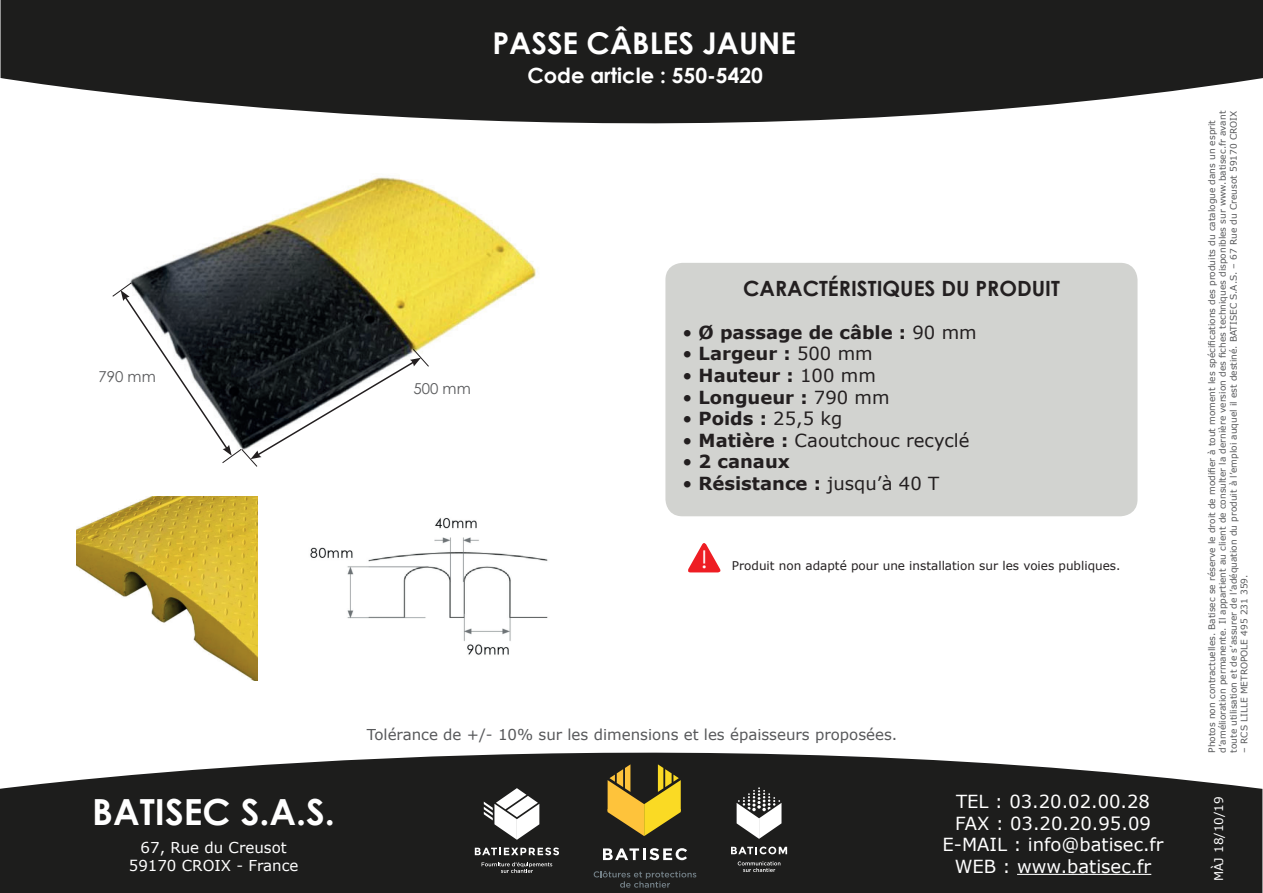
<style>
.page{position:relative;width:1263px;height:893px;background:#fff}
.page>*{position:absolute;margin:0;border:0;box-sizing:border-box;transform-origin:0 0}
.t1{font:700 36px "Century Gothic";color:#fff}
.t2{font:700 30px "Century Gothic";color:#fff}
.t3{font:700 21px "Century Gothic";color:#231f20}
.t4{font:700 21px "Century Gothic";color:#fff}
.t5{font:18px/21.6px "Verdana";color:#fff;text-align:center}
.t6{font:700 18px "Verdana";color:#231f20}
.t7{font:18px "Verdana";color:#231f20}
.t8{font:15px "Verdana";color:#57585a}
.t9{font:15px/18px "Verdana";color:#fff;text-align:center}
.t10{font:15px "Century Gothic";color:#57585a}
.t11{font:12px "Verdana";color:#231f20}
.t12{font:12px "Verdana";color:#fff}
.t13{font:9px/10.8px "Verdana";color:#57585a}
.s1{font-weight:400}
.s2{font-weight:700}
</style>
<div class="page">
<svg style="left:1px;top:0;width:1262px;height:124px;background:#393938"></svg>
<svg style="left:0;top:752px;width:1262px;height:141px;background:#333332"></svg>
<hr style="left:1017px;top:874px;width:134px;height:1px;background:#fff">
<svg style="left:608px;top:764px;width:73px;height:72px;background:#937b26"></svg>
<svg style="left:603px;top:848px;width:84px;height:12px"></svg>
<svg style="left:594px;top:871px;width:102px;height:17px;background:#2d2f30"></svg>
<svg style="left:731px;top:847px;width:56px;height:7px"></svg>
<svg style="left:738px;top:861px;width:42px;height:11px"></svg>
<svg style="left:737px;top:787px;width:44px;height:52px"></svg>
<svg style="left:475px;top:847px;width:84px;height:8px"></svg>
<svg style="left:484px;top:788px;width:55px;height:52px"></svg>
<svg style="left:482px;top:862px;width:70px;height:11px"></svg>
<img style="left:130px;top:177px;width:406px;height:167px">
<div style="left:665px;top:263px;width:472px;height:253px;background:#d2d3d0;border-radius:17px"></div>
<img style="left:77px;top:496px;width:181px;height:182px">
<img style="left:310px;top:518px;width:238px;height:137px">
<svg style="left:112px;top:282px;width:318px;height:185px"></svg>
<svg style="left:688px;top:543px;width:33px;height:29px"></svg>
<h2 class="t2" style="left:492px;top:20px;width:305px">PASSE CÂBLES JAUNE</h2>
<h3 class="t4" style="left:527px;top:59px;width:237px">Code article : 550-5420</h3>
<h3 class="t10" style="left:99px;top:366px;width:59px">790 mm</h3>
<h3 class="t10" style="left:414px;top:378px;width:59px">500 mm</h3>
<h3 class="t3" style="left:743px;top:272px;width:318px">CARACTÉRISTIQUES DU PRODUIT</h3>
<h3 class="t6" style="left:682px;top:319px;width:296px"><span class="s1">•</span> Ø passage de câble : <span class="s1">90 mm</span></h3>
<h3 class="t6" style="left:682px;top:341px;width:192px"><span class="s1">•</span> Largeur : <span class="s1">500 mm</span></h3>
<h3 class="t6" style="left:682px;top:363px;width:195px"><span class="s1">•</span> Hauteur : <span class="s1">100 mm</span></h3>
<h3 class="t6" style="left:682px;top:384px;width:209px"><span class="s1">•</span> Longueur : <span class="s1">790 mm</span></h3>
<h3 class="t7" style="left:682px;top:406px;width:161px">• <span class="s2">Poids :</span> 25,5 kg</h3>
<h3 class="t7" style="left:682px;top:428px;width:289px">• <span class="s2">Matière :</span> Caoutchouc recyclé</h3>
<h3 class="t6" style="left:682px;top:449px;width:109px"><span class="s1">•</span> 2 canaux</h3>
<h3 class="t7" style="left:682px;top:471px;width:258px">• <span class="s2">Résistance :</span> jusqu’à 40 T</h3>
<h3 class="t11" style="left:701px;top:558px;width:421px"><sup>!</sup> Produit non adapté pour une installation sur les voies publiques.</h3>
<h1 class="t1" style="left:92px;top:784px;width:244px">BATISEC S.A.S.</h1>
<h3 class="t9" style="left:129px;top:839px;width:171px">67, Rue du Creusot<br>59170 CROIX - France</h3>
<h3 class="t8" style="left:367px;top:724px;width:532px">Tolérance de +/- 10% sur les dimensions et les épaisseurs proposées.</h3>
<h3 class="t5" style="left:942px;top:790px;width:223px">TEL : 03.20.02.00.28<br>FAX : 03.20.20.95.09<br>E-MAIL : info@batisec.fr<br>WEB : www.batisec.fr</h3>
<p class="t13" style="left:1206px;top:753px;width:643px;rotate:-90deg">Photos non contractuelles. Batisec se réserve le droit de modifier à tout moment les spécifications des produits du catalogue dans un esprit d’amélioration permanente. Il appartient au client de consulter la dernière version des fiches techniques disponibles sur www.batisec.fr avant toute utilisation et de s’assurer de l’adéquation du produit à l’emploi auquel il est destiné. BATISEC S.A.S. – 67 Rue du Creusot 59170 CROIX</p>
<p class="t13" style="left:1239px;top:753px;width:180px;rotate:-90deg">– RCS LILLE METROPOLE 495 231 359.</p>
<h3 class="t12" style="left:1210px;top:881px;width:86px;rotate:-90deg">MÀJ 18/10/19</h3>
</div>
